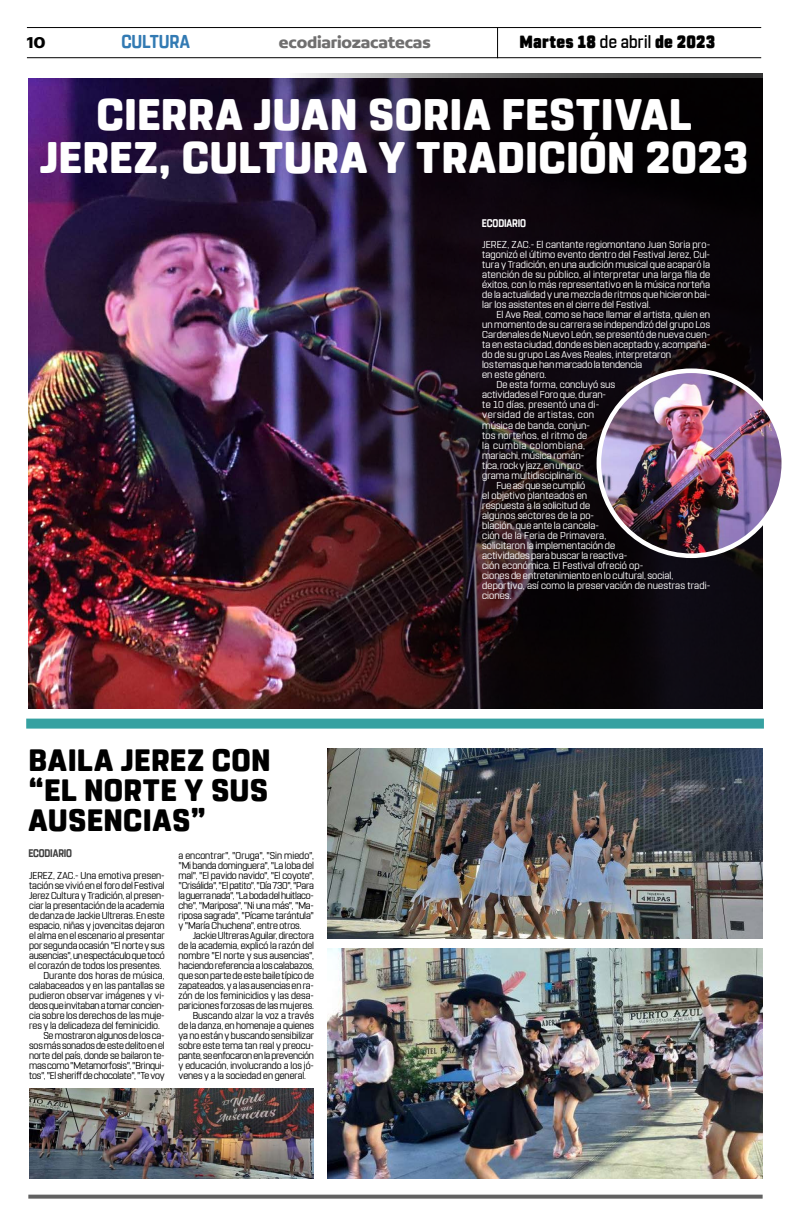
<style>
.page{position:relative;width:791px;height:1225px;background:#fff}
.page>*{position:absolute;margin:0;border:0;box-sizing:border-box;transform-origin:0 0}
.t1{font:800 44px/43px "Rohn Rounded";letter-spacing:.01em;color:#fff;text-align:center}
.t2{font:800 30.8px/30px "Rohn Rounded";letter-spacing:.015em;color:#000;text-align:justify}
.t3{font:700 18.6px "Rohn Rounded";letter-spacing:-.01em;color:#327ab3;scale:.91 1}
.t4{font:900 17.6px "Rohn Rounded";letter-spacing:.02em;color:#000;scale:.91 1}
.t5{font:700 16.9px "Concord";letter-spacing:-.01em;color:#706f6f}
.t6{font:700 16.9px "Concord";color:#000}
.t7{font:700 11px "Rohn Rounded";letter-spacing:-.015em;color:#3d3d3d;scale:.86 1}
.t8{font:700 11px "Rohn Rounded";letter-spacing:-.015em;color:#fff;scale:.87 1}
.t9{font:10px/10px "Rohn Rounded";letter-spacing:-.005em;color:#000;text-align:justify;scale:.96 1}
.t10{font:10px/10px "Rohn Rounded";letter-spacing:.005em;color:#fff;text-align:justify}
.t11{font:10px "Rohn Rounded";letter-spacing:-.025em;color:#000;scale:.96 1}
.t12{font:10px "Rohn Rounded";letter-spacing:.015em;color:#000;scale:.96 1}
.t13{font:10px "Rohn Rounded";letter-spacing:.04em;color:#fff}
.t14{font:10px "Rohn Rounded";letter-spacing:.05em;color:#fff}
.t15{font:10px "Rohn Rounded";letter-spacing:-.015em;color:#fff}
.s1{font-weight:500}
</style>
<div class="page">
<img style="left:28px;top:78px;width:261px;height:630px">
<svg style="left:289px;top:73px;width:474px;height:635px;background:#1d121e"></svg>
<svg style="left:28px;top:1194px;width:735px;height:4px;background:#7a7a7a"></svg>
<div style="left:26px;top:718px;width:738px;height:10px;background:#36a1a1"></div>
<img style="left:599px;top:371px;width:185px;height:185px;border-radius:92px">
<div style="left:596px;top:368px;width:190px;height:190px;border:5px solid #fff;border-radius:50%"></div>
<hr style="left:27px;top:27px;width:734px;height:1px;background:#000">
<hr style="left:27px;top:57px;width:734px;height:1px;background:#000">
<hr style="left:497px;top:28px;width:1px;height:30px;background:#000">
<img style="left:328px;top:748px;width:435px;height:190px">
<img style="left:328px;top:948px;width:435px;height:230px">
<img style="left:29px;top:1088px;width:284px;height:90px">
<h3 class="t6" style="left:27px;top:32px;width:20px">10</h3>
<h3 class="t3" style="left:121px;top:31px;width:77px">CULTURA</h3>
<h3 class="t5" style="left:279px;top:32px;width:153px">ecodiariozacatecas</h3>
<h3 class="t4" style="left:519px;top:32px;width:216px">Martes 18 <span class="s1">de abril</span> de 2023</h3>
<h1 class="t1" style="left:40px;top:94px;width:710px">CIERRA JUAN SORIA FESTIVAL<br>JEREZ, CULTURA Y TRADICIÓN 2023</h1>
<p class="t8" style="left:482px;top:217px;width:52px">ECODIARIO</p>
<h2 class="t2" style="left:28px;top:745px;width:244px">BAILA JEREZ CON “EL NORTE Y SUS AUSENCIAS”</h2>
<p class="t7" style="left:28px;top:846px;width:52px">ECODIARIO</p>
<p class="t9" style="left:29px;top:870px;width:143px">JEREZ, ZAC.- Una emotiva presen-</p>
<p class="t9" style="left:29px;top:880px;width:143px">tación se vivió en el foro del Festival</p>
<p class="t9" style="left:29px;top:890px;width:143px">Jerez Cultura y Tradición, al presen-</p>
<p class="t9" style="left:29px;top:900px;width:143px">ciar la presentación de la academia</p>
<p class="t9" style="left:29px;top:910px;width:143px">de danza de Jackie Ultreras. En este</p>
<p class="t9" style="left:29px;top:920px;width:143px">espacio, niñas y jovencitas dejaron</p>
<p class="t9" style="left:29px;top:930px;width:143px">el alma en el escenario al presentar</p>
<p class="t9" style="left:29px;top:940px;width:143px">por segunda ocasión "El norte y sus</p>
<p class="t11" style="left:29px;top:949px;width:143px">ausencias", un espectáculo que tocó</p>
<p class="t9" style="left:29px;top:960px;width:139px">el corazón de todos los presentes.</p>
<p class="t12" style="left:43px;top:969px;width:128px">Durante dos horas de música,</p>
<p class="t9" style="left:29px;top:980px;width:143px">calabaceados y en las pantallas se</p>
<p class="t9" style="left:29px;top:990px;width:143px">pudieron observar imágenes y vi-</p>
<p class="t9" style="left:29px;top:1000px;width:143px">deos que invitaban a tomar concien-</p>
<p class="t9" style="left:29px;top:1010px;width:143px">cia sobre los derechos de las muje-</p>
<p class="t9" style="left:29px;top:1020px;width:138px">res y la delicadeza del feminicidio.</p>
<p class="t9" style="left:43px;top:1030px;width:128px">Se mostraron algunos de los ca-</p>
<p class="t9" style="left:29px;top:1040px;width:143px">sos más sonados de este delito en el</p>
<p class="t9" style="left:29px;top:1050px;width:143px">norte del país, donde se bailaron te-</p>
<p class="t11" style="left:29px;top:1059px;width:143px">mas como "Metamorfosis", "Brinqui-</p>
<p class="t9" style="left:29px;top:1070px;width:143px">tos", "El sheriff de chocolate", "Te voy</p>
<p class="t9" style="left:178px;top:850px;width:143px">a encontrar", "Oruga", "Sin miedo", "Mi banda dominguera", "La loba del mal", "El pavido navido", "El coyote", "Crisálida", "El patito", "Día 730", "Para la guerra nada", "La boda del huitlaco&shy;che", "Mariposa", "Ni una más", "Ma&shy;riposa sagrada", "Pícame tarántula" y "María Chuchena", entre otros.</p>
<p class="t9" style="left:193px;top:930px;width:128px">Jackie Ultreras Aguilar, directora</p>
<p class="t9" style="left:178px;top:940px;width:143px">de la academia, explicó la razón del</p>
<p class="t9" style="left:178px;top:950px;width:143px">nombre "El norte y sus ausencias",</p>
<p class="t9" style="left:178px;top:960px;width:143px">haciendo referencia a los calabazos,</p>
<p class="t9" style="left:178px;top:970px;width:143px">que son parte de este baile típico de</p>
<p class="t9" style="left:178px;top:980px;width:143px">zapateados, y a las ausencias en ra-</p>
<p class="t9" style="left:178px;top:990px;width:143px">zón de los feminicidios y las desa-</p>
<p class="t9" style="left:178px;top:1000px;width:143px">pariciones forzosas de las mujeres.</p>
<p class="t9" style="left:193px;top:1010px;width:128px">Buscando alzar la voz a través</p>
<p class="t9" style="left:178px;top:1020px;width:143px">de la danza, en homenaje a quienes</p>
<p class="t9" style="left:178px;top:1030px;width:143px">ya no están y buscando sensibilizar</p>
<p class="t9" style="left:178px;top:1040px;width:143px">sobre este tema tan real y preocu-</p>
<p class="t11" style="left:178px;top:1049px;width:143px">pante, se enfocaron en la prevención</p>
<p class="t9" style="left:178px;top:1060px;width:143px">y educación, involucrando a los jó-</p>
<p class="t9" style="left:178px;top:1070px;width:134px">venes y a la sociedad en general.</p>
<p class="t10" style="left:482px;top:240px;width:230px">JEREZ, ZAC.- El cantante regiomontano Juan Soria pro&shy;tagonizó el último evento dentro del Festival Jerez, Cul&shy;tura y Tradición, en una audición musical que acaparó la atención de su público, al interpretar una larga fila de éxitos, con lo más representativo en la música norteña de la actualidad y una mezcla de ritmos que hicieron bai&shy;lar los asistentes en el cierre del Festival.</p>
<p class="t10" style="left:496px;top:310px;width:215px">El Ave Real, como se hace llamar el artista, quien en</p>
<p class="t10" style="left:482px;top:320px;width:229px">un momento de su carrera se independizó del grupo Los</p>
<p class="t10" style="left:482px;top:330px;width:230px">Cardenales de Nuevo León, se presentó de nueva cuen-</p>
<p class="t10" style="left:482px;top:340px;width:230px">ta en esta ciudad, donde es bien aceptado y, acompaña-</p>
<p class="t10" style="left:482px;top:350px;width:190px">do de su grupo Las Aves Reales, interpretaron</p>
<p class="t10" style="left:482px;top:360px;width:161px">los temas que han marcado la tendencia</p>
<p class="t10" style="left:482px;top:370px;width:66px">en este género.</p>
<p class="t10" style="left:496px;top:380px;width:120px">De esta forma, concluyó sus</p>
<p class="t10" style="left:482px;top:390px;width:125px">actividades el Foro que, duran-</p>
<p class="t10" style="left:482px;top:400px;width:119px">te 10 días, presentó una di-</p>
<p class="t13" style="left:482px;top:409px;width:113px">versidad de artistas, con</p>
<p class="t10" style="left:482px;top:420px;width:109px">música de banda, conjun-</p>
<p class="t10" style="left:482px;top:430px;width:107px">tos norteños, el ritmo de</p>
<p class="t14" style="left:482px;top:439px;width:104px">la cumbia colombiana,</p>
<p class="t10" style="left:482px;top:450px;width:104px">mariachi, música román-</p>
<p class="t10" style="left:482px;top:460px;width:103px">tica, rock y jazz, en un pro-</p>
<p class="t10" style="left:482px;top:470px;width:103px">grama multidisciplinario.</p>
<p class="t15" style="left:496px;top:479px;width:90px">Fue así que se cumplió</p>
<p class="t10" style="left:482px;top:490px;width:106px">el objetivo planteados en</p>
<p class="t10" style="left:482px;top:500px;width:110px">respuesta a la solicitud de</p>
<p class="t10" style="left:482px;top:510px;width:113px">algunos sectores de la po-</p>
<p class="t10" style="left:482px;top:520px;width:118px">blación, que ante la cancela-</p>
<p class="t10" style="left:482px;top:530px;width:126px">ción de la Feria de Primavera,</p>
<p class="t10" style="left:482px;top:540px;width:135px">solicitaron la implementación de</p>
<p class="t10" style="left:482px;top:550px;width:146px">actividades para buscar la reactiva-</p>
<p class="t10" style="left:482px;top:560px;width:162px">ción económica. El Festival ofreció op-</p>
<p class="t10" style="left:482px;top:570px;width:193px">ciones de entretenimiento en lo cultural, social,</p>
<p class="t10" style="left:482px;top:580px;width:229px">deportivo, así como la preservación de nuestras tradi-</p>
<p class="t10" style="left:482px;top:590px;width:31px">ciones.</p>
</div>
